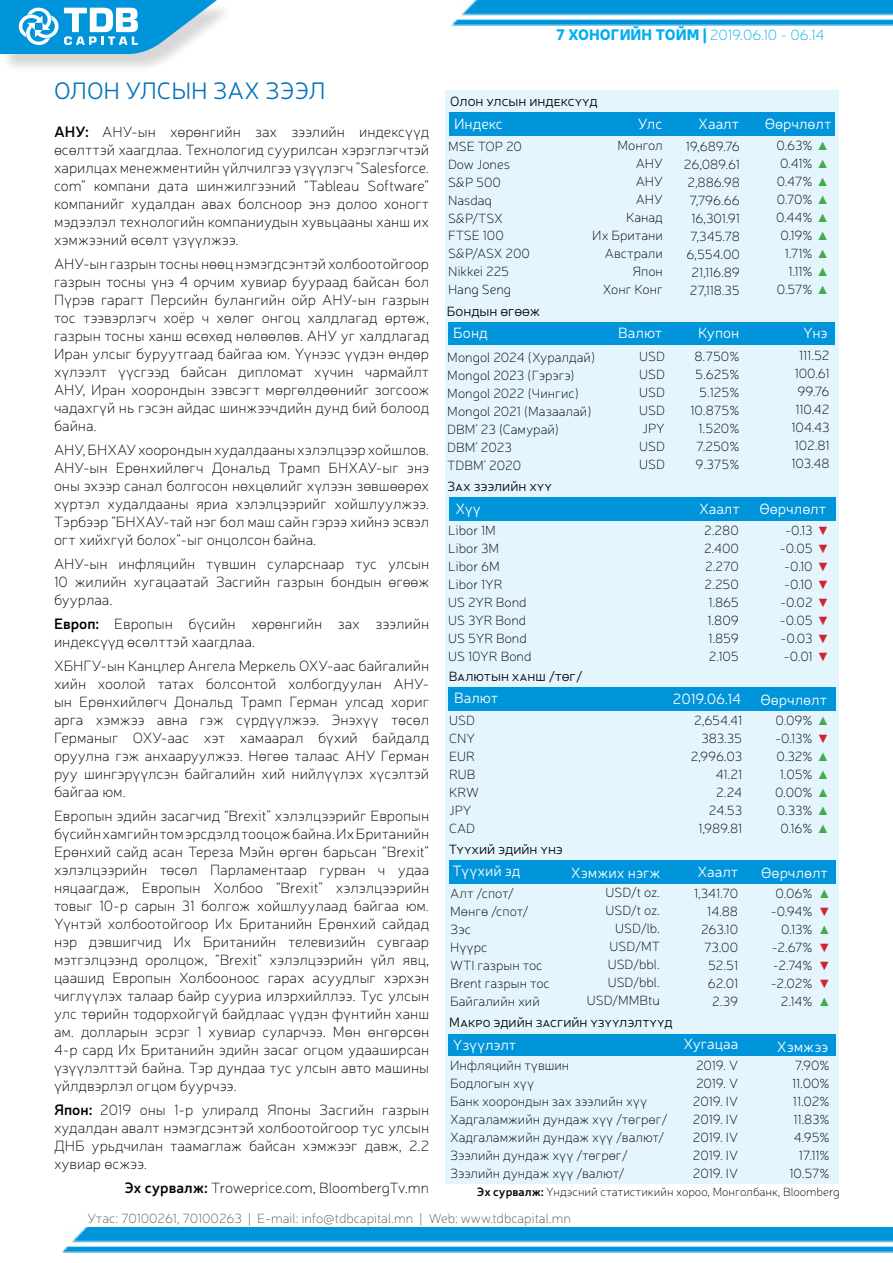
<style>
.page{position:relative;width:893px;height:1263px;background:#fff}
.page>*{position:absolute;margin:0;border:0;box-sizing:border-box;transform-origin:0 0}
.t1{font:300 24px "Neris";color:#0072bc}
.t2{font:100 15px/18px "Neris";color:#000;text-align:justify}
.t3{font:300 15px "Neris";color:#fff}
.t4{font:100 15px "Neris";color:#00aeef}
.t5{font:100 13.5px/18px "Neris";color:#000;text-align:right}
.t6{font:300 13.5px "Neris";color:#000}
.t7{font:100 13.5px "Neris";color:#58595b}
.t8{font:100 12px "Neris";color:#000}
.t9{font:12px/18px "Times New Roman";color:#41ad49;text-align:justify}
.t10{font:12px/18px "Times New Roman";color:#d2232a;text-align:justify}
.s1{font-weight:600}
.s2{font-weight:900}
</style>
<div class="page">
<div style="left:3px;top:3px;width:232px;height:70px;background:#000;opacity:.16"></div>
<svg style="left:0;top:0;width:217px;height:54px"></svg>
<img style="left:62px;top:1227px;width:831px;height:26px">
<img style="left:451px;top:0;width:442px;height:25px">
<div style="left:445px;top:90px;width:393px;height:1094px;background:#e4f5fd"></div>
<div style="left:448px;top:687px;width:387px;height:24px;background:#0094da"></div>
<div style="left:449px;top:322px;width:386px;height:23px;background:#0094da"></div>
<div style="left:449px;top:497px;width:386px;height:24px;background:#0094da"></div>
<div style="left:449px;top:860px;width:387px;height:24px;background:#0094da"></div>
<div style="left:448px;top:1034px;width:388px;height:21px;background:#0094da"></div>
<div style="left:450px;top:112px;width:385px;height:24px;background:#0094da"></div>
<h1 class="t1" style="left:54px;top:76px;width:273px">ОЛОН УЛСЫН ЗАХ ЗЭЭЛ</h1>
<p class="t2" style="left:54px;top:123px;width:377px"><span class="s1">АНУ:</span> АНУ-ын хөрөнгийн зах зээлийн индексүүд өсөлттэй хаагдлаа. Технологид суурилсан хэрэглэгчтэй харилцах менежментийн үйлчилгээ үзүүлэгч ”Salesforce. com” компани дата шинжилгээний “Tableau Software” компанийг худалдан авах болсноор энэ долоо хоногт мэдээлэл технологийн компаниудын хувьцааны ханш их хэмжээний өсөлт үзүүлжээ.</p>
<p class="t2" style="left:54px;top:255px;width:377px">АНУ-ын газрын тосны нөөц нэмэгдсэнтэй холбоотойгоор газрын тосны үнэ 4 орчим хувиар буураад байсан бол Пүрэв гарагт Персийн булангийн ойр АНУ-ын газрын тос тээвэрлэгч хоёр ч хөлөг онгоц халдлагад өртөж, газрын тосны ханш өсөхөд нөлөөлөв. АНУ уг халдлагад Иран улсыг буруутгаад байгаа юм. Үүнээс үүдэн өндөр хүлээлт үүсгээд байсан дипломат хүчин чармайлт АНУ, Иран хоорондын зэвсэгт мөргөлдөөнийг зогсоож чадахгүй нь гэсэн айдас шинжээчдийн дунд бий болоод байна.</p>
<p class="t2" style="left:54px;top:441px;width:377px">АНУ, БНХАУ хоорондын худалдааны хэлэлцээр хойшлов.<br>АНУ-ын Ерөнхийлөгч Дональд Трамп БНХАУ-ыг энэ оны эхээр санал болгосон нөхцөлийг хүлээн зөвшөөрөх хүртэл худалдааны яриа хэлэлцээрийг хойшлуулжээ.<br>Тэрбээр “БНХАУ-тай нэг бол маш сайн гэрээ хийнэ эсвэл огт хийхгүй болох”-ыг онцолсон байна.</p>
<p class="t2" style="left:54px;top:555px;width:377px">АНУ-ын инфляцийн түвшин суларснаар тус улсын 10 жилийн хугацаатай Засгийн газрын бондын өгөөж буурлаа.</p>
<p class="t2" style="left:54px;top:615px;width:377px"><span class="s1">Европ:</span> Европын бүсийн хөрөнгийн зах зээлийн индексүүд өсөлттэй хаагдлаа.</p>
<p class="t2" style="left:54px;top:657px;width:377px">ХБНГУ-ын Канцлер Ангела Меркель ОХУ-аас байгалийн хийн хоолой татах болсонтой холбогдуулан АНУ&shy;ын Ерөнхийлөгч Дональд Трамп Герман улсад хориг арга хэмжээ авна гэж сүрдүүлжээ. Энэхүү төсөл Германыг ОХУ-аас хэт хамаарал бүхий байдалд оруулна гэж анхааруулжээ. Нөгөө талаас АНУ Герман руу шингэрүүлсэн байгалийн хий нийлүүлэх хүсэлтэй байгаа юм.</p>
<p class="t2" style="left:54px;top:807px;width:377px">Европын эдийн засагчид “Brexit” хэлэлцээрийг Европын бүсийн хамгийн том эрсдэлд тооцож байна. Их Британийн Ерөнхий сайд асан Тереза Мэйн өргөн барьсан “Brexit” хэлэлцээрийн төсөл Парламентаар гурван ч удаа няцаагдаж, Европын Холбоо “Brexit” хэлэлцээрийн товыг 10-р сарын 31 болгож хойшлуулаад байгаа юм.<br>Үүнтэй холбоотойгоор Их Британийн Ерөнхий сайдад нэр дэвшигчид Их Британийн телевизийн сувгаар мэтгэлцээнд оролцож, “Brexit” хэлэлцээрийн үйл явц, цаашид Европын Холбооноос гарах асуудлыг хэрхэн чиглүүлэх талаар байр сууриа илэрхийллээ. Тус улсын улс төрийн тодорхойгүй байдлаас үүдэн фүнтийн ханш ам. долларын эсрэг 1 хувиар суларчээ. Мөн өнгөрсөн 4-р сард Их Британийн эдийн засаг огцом удааширсан үзүүлэлттэй байна. Тэр дундаа тус улсын авто машины үйлдвэрлэл огцом буурчээ.</p>
<p class="t2" style="left:54px;top:1101px;width:377px"><span class="s1">Япон:</span> 2019 оны 1-р улиралд Японы Засгийн газрын худалдан авалт нэмэгдсэнтэй холбоотойгоор тус улсын ДНБ урьдчилан таамаглаж байсан хэмжээг давж, 2.2 хувиар өсжээ.</p>
<p class="t2" style="left:124px;top:1179px;width:306px"><span class="s1">Эх сурвалж:</span> Troweprice.com, BloombergTv.mn</p>
<p class="t4" style="left:556px;top:25px;width:270px"><span class="s2">7 ХОНОГИЙН ТОЙМ |</span> 2019.06.10 - 06.14</p>
<p class="t6" style="left:450px;top:93px;width:149px">Олон улсын индексүүд</p>
<p class="t3" style="left:454px;top:115px;width:50px">Индекс</p>
<p class="t3" style="left:638px;top:115px;width:26px">Улс</p>
<p class="t3" style="left:698px;top:115px;width:42px">Хаалт</p>
<p class="t5" style="left:684px;top:137px;width:57px;text-align:center">19,689.76<br>26,089.61<br>2,886.98<br>7,796.66<br>16,301.91<br>7,345.78<br>6,554.00<br>21,116.89<br>27,118.35</p>
<p class="t5" style="left:448px;top:137px;width:83px;text-align:left">MSE TOP 20<br>Dow Jones<br>S&amp;P 500<br>Nasdaq<br>S&amp;P/TSX<br>FTSE 100<br>S&amp;P/ASX 200<br>Nikkei 225<br>Hang Seng</p>
<p class="t5" style="left:592px;top:137px;width:72px">Монгол<br>АНУ<br>АНУ<br>АНУ<br>Канад<br>Их Британи<br>Австрали<br>Япон<br>Хонг Конг</p>
<p class="t3" style="left:765px;top:115px;width:68px">Өөрчлөлт</p>
<p class="t9" style="left:817px;top:137px;width:13px">▲ ▲ ▲ ▲ ▲ ▲ ▲ ▲ ▲</p>
<p class="t5" style="left:776px;top:136px;width:38px">0.63%<br>0.41%<br>0.47%<br>0.70%<br>0.44%<br>0.19%<br>1.71%<br>1.11%<br>0.57%</p>
<p class="t6" style="left:447px;top:303px;width:95px">Бондын өгөөж</p>
<p class="t3" style="left:453px;top:323px;width:36px">Бонд</p>
<p class="t3" style="left:618px;top:323px;width:46px">Валют</p>
<p class="t3" style="left:698px;top:323px;width:43px">Купон</p>
<p class="t3" style="left:803px;top:323px;width:26px">Үнэ</p>
<p class="t5" style="left:791px;top:346px;width:40px;text-align:center">111.52<br>100.61<br>99.76<br>110.42<br>104.43<br>102.81<br>103.48</p>
<p class="t5" style="left:447px;top:348px;width:150px;text-align:left">Mongol 2024 (Хуралдай)<br>Mongol 2023 (Гэрэгэ)<br>Mongol 2022 (Чингис)<br>Mongol 2021 (Мазаалай)<br>DBM’ 23 (Самурай)<br>DBM’ 2023<br>TDBM’ 2020</p>
<p class="t5" style="left:690px;top:347px;width:50px">8.750%<br>5.625%<br>5.125%<br>10.875%<br>1.520%<br>7.250%<br>9.375%</p>
<p class="t5" style="left:639px;top:347px;width:27px;text-align:justify">USD USD USD USD JPY USD USD</p>
<p class="t6" style="left:447px;top:477px;width:106px">Зах зээлийн хүү</p>
<p class="t3" style="left:455px;top:500px;width:27px">Хүү</p>
<p class="t3" style="left:699px;top:500px;width:42px">Хаалт</p>
<p class="t3" style="left:759px;top:499px;width:68px">Өөрчлөлт</p>
<p class="t5" style="left:704px;top:521px;width:36px;text-align:center">2.280<br>2.400<br>2.270<br>2.250<br>1.865<br>1.809<br>1.859<br>2.105</p>
<p class="t5" style="left:448px;top:521px;width:85px;text-align:left">Libor 1M<br>Libor 3M<br>Libor 6M<br>Libor 1YR<br>US 2YR Bond<br>US 3YR Bond<br>US 5YR Bond<br>US 10YR Bond</p>
<p class="t10" style="left:817px;top:522px;width:13px">▼ ▼ ▼ ▼ ▼ ▼ ▼ ▼</p>
<p class="t5" style="left:780px;top:521px;width:34px;text-align:center">-0.13 -0.05 -0.10 -0.10 -0.02 -0.05 -0.03 -0.01</p>
<p class="t6" style="left:449px;top:668px;width:135px">Валютын ханш /төг/</p>
<p class="t3" style="left:454px;top:688px;width:46px">Валют</p>
<p class="t5" style="left:449px;top:711px;width:31px;text-align:left">USD<br>CNY<br>EUR<br>RUB<br>KRW<br>JPY<br>CAD</p>
<p class="t3" style="left:673px;top:690px;width:70px">2019.06.14</p>
<p class="t5" style="left:691px;top:711px;width:53px">2,654.41<br>383.35<br>2,996.03<br>41.21<br>2.24<br>24.53<br>1,989.81</p>
<p class="t3" style="left:760px;top:690px;width:68px">Өөрчлөлт</p>
<p class="t9" style="left:817px;top:712px;width:13px">▲</p>
<p class="t10" style="left:817px;top:730px;width:13px">▼</p>
<p class="t9" style="left:817px;top:748px;width:13px">▲ ▲ ▲ ▲ ▲</p>
<p class="t5" style="left:775px;top:711px;width:39px;text-align:center">0.09% -0.13%<br>0.32%<br>1.05%<br>0.00%<br>0.33%<br>0.16%</p>
<p class="t6" style="left:449px;top:841px;width:116px">Түүхий эдийн үнэ</p>
<p class="t3" style="left:453px;top:861px;width:70px">Түүхий эд</p>
<p class="t3" style="left:571px;top:863px;width:91px">Хэмжих нэгж</p>
<p class="t3" style="left:697px;top:862px;width:42px">Хаалт</p>
<p class="t3" style="left:761px;top:863px;width:68px">Өөрчлөлт</p>
<p class="t5" style="left:694px;top:884px;width:46px">1,341.70<br>14.88<br>263.10<br>73.00<br>52.51<br>62.01<br>2.39</p>
<p class="t9" style="left:818px;top:885px;width:13px">▲</p>
<p class="t5" style="left:587px;top:883px;width:75px">USD/t oz.<br>USD/t oz.<br>USD/lb.<br>USD/MT<br>USD/bbl.<br>USD/bbl.<br>USD/MMBtu</p>
<p class="t5" style="left:450px;top:884px;width:101px;text-align:left">Алт /спот/<br>Мөнгө /спот/<br>Зэс<br>Нүүрс<br>WTI газрын тос<br>Brent газрын тос<br>Байгалийн хий</p>
<p class="t5" style="left:771px;top:884px;width:43px">0.06% -0.94%<br>0.13% -2.67% -2.74% -2.02%<br>2.14%</p>
<p class="t10" style="left:818px;top:903px;width:13px">▼</p>
<p class="t9" style="left:818px;top:921px;width:13px">▲</p>
<p class="t10" style="left:818px;top:939px;width:13px">▼ ▼ ▼</p>
<p class="t9" style="left:818px;top:993px;width:13px">▲</p>
<p class="t6" style="left:449px;top:1013px;width:225px">Макро эдийн засгийн үзүүлэлтүүд</p>
<p class="t3" style="left:453px;top:1035px;width:65px">Үзүүлэлт</p>
<p class="t5" style="left:450px;top:1056px;width:219px;text-align:left">Инфляцийн түвшин<br>Бодлогын хүү<br>Банк хоорондын зах зээлийн хүү<br>Хадгаламжийн дундаж хүү /төгрөг/<br>Хадгаламжийн дундаж хүү /валют/<br>Зээлийн дундаж хүү /төгрөг/<br>Зээлийн дундаж хүү /валют/</p>
<p class="t3" style="left:683px;top:1035px;width:56px">Хугацаа</p>
<p class="t5" style="left:693px;top:1056px;width:47px;text-align:justify">2019. V 2019. V 2019. IV 2019. IV 2019. IV 2019. IV 2019. IV</p>
<p class="t5" style="left:790px;top:1056px;width:42px">7.90%<br>11.00%<br>11.02%<br>11.83%<br>4.95%<br>17.11%<br>10.57%</p>
<p class="t3" style="left:777px;top:1037px;width:53px">Хэмжээ</p>
<p class="t8" style="left:477px;top:1184px;width:364px"><span class="s1">Эх сурвалж:</span> Үндэсний статистикийн хороо, Монголбанк, Bloomberg</p>
<p class="t7" style="left:88px;top:1210px;width:485px">Утас: 70100261, 70100263 | E-mail: info@tdbcapital.mn | Web: www.tdbcapital.mn</p>
</div>
